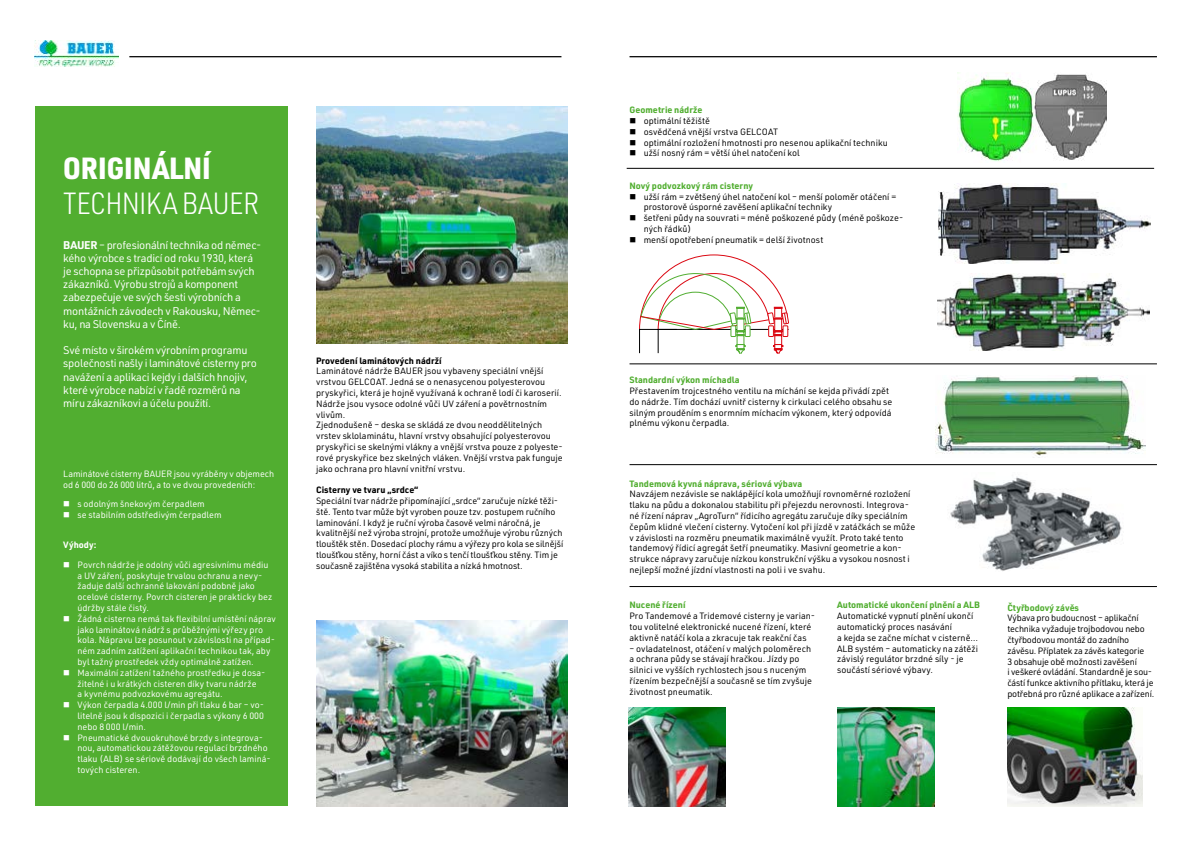
<style>
.page{position:relative;width:1191px;height:842px;background:#fff}
.page>*{position:absolute;margin:0;border:0;box-sizing:border-box;transform-origin:0 0}
.t1{font:300 30px "URWDIN Semi Cond";letter-spacing:-.025em;color:#fff}
.t2{font:900 30px "URWDIN Semi Cond";color:#fff}
.t3{font:11px/13.2px "URWDIN";letter-spacing:-.025em;color:#fff}
.t4{font:9px/10.8px "URWDIN";color:#000}
.t5{font:9px/10.8px "URWDIN";color:#fff}
.t6{font:9px/10.8px "URWDIN";letter-spacing:-.02em;color:#000}
.t7{font:700 9px "URWDIN";color:#51ae30}
.t8{font:700 9px "URWDIN";color:#000}
.t9{font:700 9px "URWDIN";color:#fff}
.s1{font-weight:700}
</style>
<div class="page">
<div style="left:35px;top:107px;width:252px;height:699px;background:#51ae30"></div>
<img style="left:316px;top:621px;width:251px;height:185px">
<img style="left:316px;top:107px;width:251px;height:236px">
<img style="left:950px;top:477px;width:172px;height:94px">
<img style="left:628px;top:708px;width:97px;height:98px">
<img style="left:837px;top:708px;width:97px;height:98px">
<img style="left:1007px;top:708px;width:135px;height:98px">
<hr style="left:129px;top:56px;width:432px;height:1px;background:#000">
<hr style="left:629px;top:56px;width:528px;height:1px;background:#000">
<svg style="left:639px;top:254px;width:150px;height:100px"></svg>
<img style="left:935px;top:376px;width:210px;height:82px">
<img style="left:957px;top:73px;width:149px;height:88px">
<img style="left:938px;top:183px;width:212px;height:80px">
<img style="left:937px;top:274px;width:212px;height:76px">
<hr style="left:629px;top:364px;width:528px;height:1px;background:#000">
<hr style="left:629px;top:464px;width:528px;height:1px;background:#000">
<hr style="left:629px;top:586px;width:528px;height:1px;background:#000">
<hr style="left:626px;top:168px;width:528px;height:1px;background:#000">
<img style="left:35px;top:41px;width:83px;height:26px">
<h1 class="t2" style="left:63px;top:147px;width:149px">ORIGINÁLNÍ</h1>
<h1 class="t1" style="left:63px;top:184px;width:198px">TECHNIKA BAUER</h1>
<p class="t3" style="left:63px;top:238px;width:199px"><span class="s1">BAUER</span> – profesionální technika od němec&shy;kého výrobce s tradicí od roku 1930, která je schopna se přizpůsobit potřebám svých zákazníků. Výrobu strojů a komponent zabezpečuje ve svých šesti výrobních a montážních závodech v Rakousku, Němec&shy;ku, na Slovensku a v Číně.</p>
<p class="t3" style="left:63px;top:343px;width:195px">Své místo v širokém výrobním programu společnosti našly i laminátové cisterny pro navážení a aplikaci kejdy i dalších hnojiv, které výrobce nabízí v řadě rozměrů na míru zákazníkovi a účelu použití.</p>
<p class="t5" style="left:63px;top:468px;width:212px">Laminátové cisterny BAUER jsou vyráběny v objemech od 6 000 do 26 000 litrů, a to ve dvou provedeních:</p>
<p class="t5" style="left:77px;top:499px;width:146px">s odolným šnekovým čerpadlem<br>se stabilním odstředivým čerpadlem</p>
<p class="t9" style="left:63px;top:539px;width:35px">Výhody:</p>
<p class="t5" style="left:77px;top:559px;width:200px">Povrch nádrže je odolný vůči agresivnímu médiu<br>a UV záření, poskytuje trvalou ochranu a nevy&shy;žaduje další ochranné lakování podobně jako ocelové cisterny. Povrch cisteren je prakticky bez údržby stále čistý.<br>Žádná cisterna nemá tak flexibilní umístění náprav jako laminátová nádrž s průběžnými výřezy pro kola. Nápravu lze posunout v závislosti na případ&shy;ném zadním zatížení aplikační technikou tak, aby byl tažný prostředek vždy optimálně zatížen.<br>Maximální zatížení tažného prostředku je dosa&shy;žitelné i u krátkých cisteren díky tvaru nádrže<br>a kyvnému podvozkovému agregátu.<br>Výkon čerpadla 4.000 l/min při tlaku 6 bar – vo&shy;litelně jsou k dispozici i čerpadla s výkony 6 000 nebo 8 000 l/min.<br>Pneumatické dvouokruhové brzdy s integrova&shy;nou, automatickou zátěžovou regulací brzdného tlaku (ALB) se sériově dodávají do všech laminá&shy;tových cisteren.</p>
<p class="t8" style="left:316px;top:354px;width:127px">Provedení laminátových nádrží</p>
<p class="t4" style="left:316px;top:366px;width:248px">Laminátové nádrže BAUER jsou vybaveny speciální vnější vrstvou GELCOAT. Jedná se o nenasycenou polyesterovou pryskyřici, která je hojně využívaná k ochraně lodí či karoserií.<br>Nádrže jsou vysoce odolné vůči UV záření a povětrnostním vlivům.<br>Zjednodušeně – deska se skládá ze dvou neoddělitelných vrstev sklolaminátu, hlavní vrstvy obsahující polyesterovou pryskyřici se skelnými vlákny a vnější vrstva pouze z polyeste&shy;rové pryskyřice bez skelných vláken. Vnější vrstva pak funguje jako ochrana pro hlavní vnitřní vrstvu.</p>
<p class="t8" style="left:316px;top:484px;width:104px">Cisterny ve tvaru „srdce“</p>
<p class="t4" style="left:316px;top:495px;width:249px">Speciální tvar nádrže připomínající „srdce“ zaručuje nízké těži&shy;ště. Tento tvar může být vyroben pouze tzv. postupem ručního laminování. I když je ruční výroba časově velmi náročná, je kvalitnější než výroba strojní, protože umožňuje výrobu různých tlouštěk stěn. Dosedací plochy rámu a výřezy pro kola se silnější tloušťkou stěny, horní část a víko s tenčí tloušťkou stěny. Tim je současně zajištěna vysoká stabilita a nízká hmotnost.</p>
<p class="t7" style="left:629px;top:104px;width:75px">Geometrie nádrže</p>
<p class="t4" style="left:643px;top:115px;width:245px">optimální těžiště<br>osvědčená vnější vrstva GELCOAT<br>optimální rozložení hmotnosti pro nesenou aplikační techniku užší nosný rám = větší úhel natočení kol</p>
<p class="t7" style="left:629px;top:179px;width:125px">Nový podvozkový rám cisterny</p>
<p class="t4" style="left:643px;top:191px;width:261px">užší rám = zvětšený úhel natočení kol – menší poloměr otáčení = prostorově úsporné zavěšení aplikační techniky<br>šetřeni půdy na souvrati = méně poškozené půdy (méně poškoze&shy;ných řádků)<br>menší opotřebení pneumatik = delší životnost</p>
<p class="t7" style="left:629px;top:374px;width:111px">Standardní výkon míchadla</p>
<p class="t4" style="left:629px;top:385px;width:264px">Přestavením trojcestného ventilu na míchání se kejda přivádí zpět do nádrže. Tím dochází uvnitř cisterny k cirkulaci celého obsahu se silným prouděním s enormním míchacím výkonem, který odpovídá plnému výkonu čerpadla.</p>
<p class="t7" style="left:629px;top:477px;width:174px">Tandemová kyvná náprava, sériová výbava</p>
<p class="t4" style="left:629px;top:488px;width:287px">Navzájem nezávisle se naklápějící kola umožňují rovnoměrné rozložení tlaku na půdu a dokonalou stabilitu při přejezdu nerovnosti. Integrova&shy;né řízení náprav „AgroTurn“ řídicího agregátu zaručuje díky speciálním čepům klidné vlečení cisterny. Vytočení kol při jízdě v zatáčkách se může v závislosti na rozměru pneumatik maximálně využít. Proto také tento tandemový řídicí agregát šetří pneumatiky. Masivní geometrie a kon&shy;strukce nápravy zaručuje nízkou konstrukční výšku a vysokou nosnost i nejlepší možné jízdní vlastnosti na poli i ve svahu.</p>
<p class="t7" style="left:629px;top:599px;width:58px">Nucené řízení</p>
<p class="t4" style="left:629px;top:610px;width:187px">Pro Tandemové a Tridemové cisterny je varian&shy;tou volitelné elektronické nucené řízení, které aktivně natáčí kola a zkracuje tak reakční čas</p>
<p class="t4" style="left:629px;top:643px;width:184px">– ovladatelnost, otáčení v malých poloměrech a ochrana půdy se stávají hračkou. Jízdy po silnici ve vyšších rychlostech jsou s nuceným řízením bezpečnější a současně se tím zvyšuje životnost pneumatik.</p>
<p class="t7" style="left:837px;top:599px;width:144px">Automatické ukončení plnění a ALB</p>
<p class="t4" style="left:837px;top:610px;width:142px">Automatické vypnutí plnění ukončí automatický proces nasávání<br>a kejda se začne míchat v cisterně…<br>ALB systém – automaticky na zátěži závislý regulátor brzdné síly - je součástí sériové výbavy.</p>
<p class="t7" style="left:1007px;top:601px;width:73px">Čtyřbodový závěs</p>
<p class="t6" style="left:1007px;top:612px;width:149px">Výbava pro budoucnost – aplikační technika vyžaduje trojbodovou nebo čtyřbodovou montáž do zadního závěsu. Příplatek za závěs kategorie<br>3 obsahuje obě možnosti zavěšení<br>i veškeré ovládání. Standardně je sou&shy;částí funkce aktivního přítlaku, která je potřebná pro různé aplikace a zařízení.</p>
</div>
